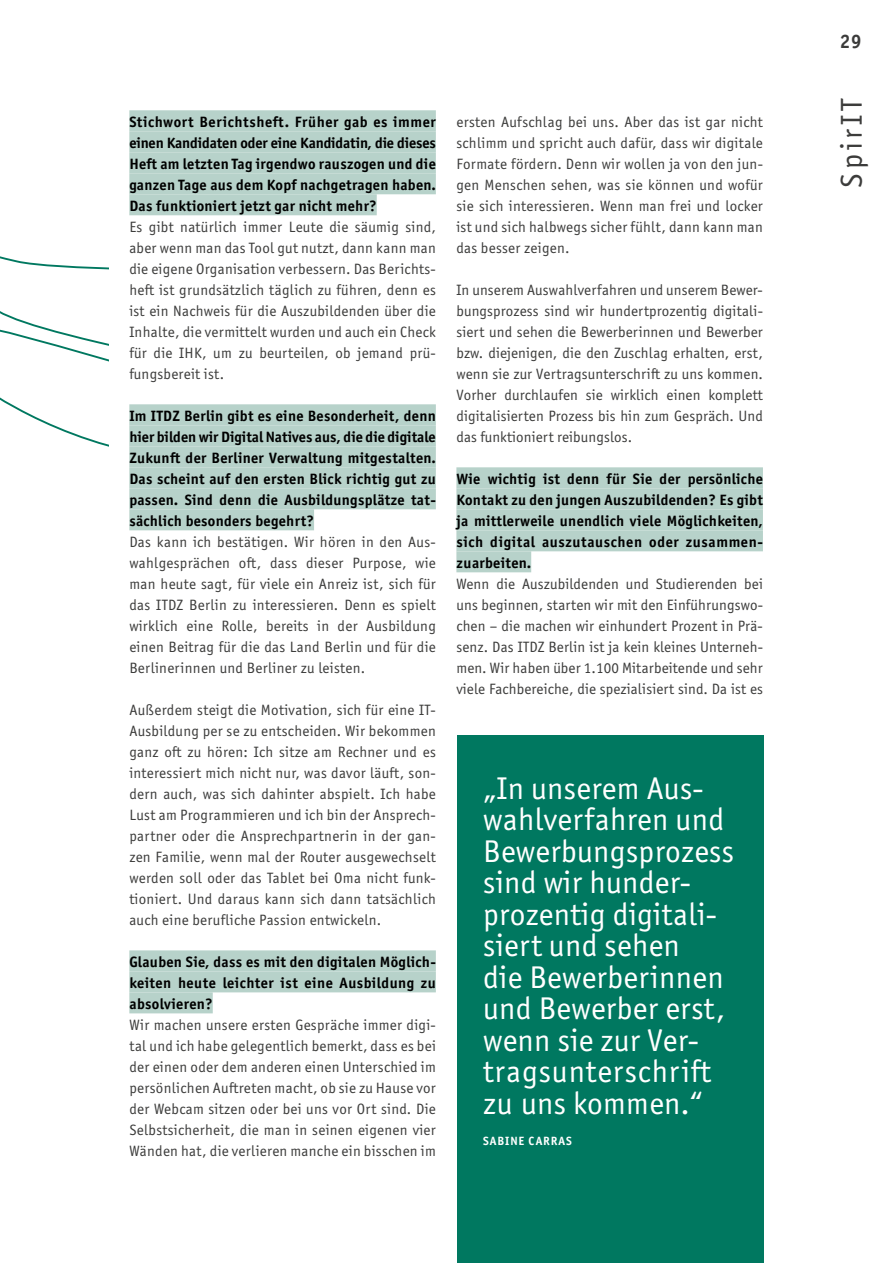
<style>
.page{position:relative;width:893px;height:1263px;background:#fff}
.page>*{position:absolute;margin:0;border:0;box-sizing:border-box;transform-origin:0 0}
.t1{font:31.5px/31.5px "Officina Sans ITC Pro";letter-spacing:.01em;color:#fff}
.t2{font:30.3px "Officina Sans ITC Pro";letter-spacing:.125em;color:#3c3c3b}
.t3{font:700 19.5px "Officina Sans ITC Pro";color:#3c3c3b}
.t4{font:15px/21px "Officina Sans ITC Pro";letter-spacing:.02em;color:#3c3c3b;text-align:justify}
.t5{font:700 15px/21px "Officina Sans ITC Pro";letter-spacing:.02em;color:#000;text-align:justify}
.t6{font:700 12px "Officina Sans ITC Pro";letter-spacing:.075em;color:#fff}
</style>
<div class="page">
<div style="left:457px;top:736px;width:307px;height:527px;background:#007860"></div>
<div style="left:129px;top:110px;width:307px;height:21px;background:#b7d2ca"></div>
<div style="left:129px;top:131px;width:307px;height:21px;background:#b7d2ca"></div>
<div style="left:129px;top:152px;width:307px;height:21px;background:#b7d2ca"></div>
<div style="left:129px;top:173px;width:307px;height:21px;background:#b7d2ca"></div>
<div style="left:129px;top:194px;width:248px;height:21px;background:#b7d2ca"></div>
<div style="left:129px;top:404px;width:307px;height:21px;background:#b7d2ca"></div>
<div style="left:129px;top:425px;width:307px;height:21px;background:#b7d2ca"></div>
<div style="left:129px;top:446px;width:307px;height:21px;background:#b7d2ca"></div>
<div style="left:129px;top:467px;width:307px;height:21px;background:#b7d2ca"></div>
<div style="left:129px;top:488px;width:307px;height:21px;background:#b7d2ca"></div>
<div style="left:129px;top:509px;width:185px;height:21px;background:#b7d2ca"></div>
<div style="left:129px;top:950px;width:307px;height:21px;background:#b7d2ca"></div>
<div style="left:129px;top:971px;width:307px;height:21px;background:#b7d2ca"></div>
<div style="left:129px;top:992px;width:84px;height:21px;background:#b7d2ca"></div>
<div style="left:456px;top:467px;width:307px;height:21px;background:#b7d2ca"></div>
<div style="left:456px;top:488px;width:307px;height:21px;background:#b7d2ca"></div>
<div style="left:456px;top:509px;width:307px;height:21px;background:#b7d2ca"></div>
<div style="left:456px;top:530px;width:307px;height:21px;background:#b7d2ca"></div>
<div style="left:456px;top:551px;width:75px;height:21px;background:#b7d2ca"></div>
<svg style="left:0;top:256px;width:108px;height:191px"></svg>
<p class="t5" style="left:129px;top:111px;width:308px">Stichwort Berichtsheft. Früher gab es immer einen Kandidaten oder eine Kandidatin, die dieses Heft am letzten Tag irgendwo rauszogen und die ganzen Tage aus dem Kopf nachgetragen haben.<br>Das funktioniert jetzt gar nicht mehr?</p>
<p class="t4" style="left:129px;top:216px;width:308px">Es gibt natürlich immer Leute die säumig sind, aber wenn man das Tool gut nutzt, dann kann man die eigene Organisation verbessern. Das Berichts&shy;heft ist grundsätzlich täglich zu führen, denn es ist ein Nachweis für die Auszubildenden über die Inhalte, die vermittelt wurden und auch ein Check für die IHK, um zu beurteilen, ob jemand prü&shy;fungsbereit ist.</p>
<p class="t5" style="left:129px;top:405px;width:308px">Im ITDZ Berlin gibt es eine Besonderheit, denn hier bilden wir Digital Natives aus, die die digitale Zukunft der Berliner Verwaltung mitgestalten.<br>Das scheint auf den ersten Blick richtig gut zu passen. Sind denn die Ausbildungsplätze tat&shy;sächlich besonders begehrt?</p>
<p class="t4" style="left:129px;top:531px;width:308px">Das kann ich bestätigen. Wir hören in den Aus&shy;wahlgesprächen oft, dass dieser Purpose, wie man heute sagt, für viele ein Anreiz ist, sich für das ITDZ Berlin zu interessieren. Denn es spielt wirklich eine Rolle, bereits in der Ausbildung einen Beitrag für die das Land Berlin und für die Berlinerinnen und Berliner zu leisten.</p>
<p class="t4" style="left:129px;top:699px;width:308px">Außerdem steigt die Motivation, sich für eine IT-Ausbildung per se zu entscheiden. Wir bekommen ganz oft zu hören: Ich sitze am Rechner und es interessiert mich nicht nur, was davor läuft, son&shy;dern auch, was sich dahinter abspielt. Ich habe Lust am Programmieren und ich bin der Ansprech&shy;partner oder die Ansprechpartnerin in der gan&shy;zen Familie, wenn mal der Router ausgewechselt werden soll oder das Tablet bei Oma nicht funk&shy;tioniert. Und daraus kann sich dann tatsächlich auch eine berufliche Passion entwickeln.</p>
<p class="t5" style="left:129px;top:951px;width:308px">Glauben Sie, dass es mit den digitalen Möglich&shy;keiten heute leichter ist eine Ausbildung zu absolvieren?</p>
<p class="t4" style="left:129px;top:1014px;width:308px">Wir machen unsere ersten Gespräche immer digi&shy;tal und ich habe gelegentlich bemerkt, dass es bei der einen oder dem anderen einen Unterschied im persönlichen Auftreten macht, ob sie zu Hause vor der Webcam sitzen oder bei uns vor Ort sind. Die Selbstsicherheit, die man in seinen eigenen vier Wänden hat, die verlieren manche ein bisschen im</p>
<p class="t4" style="left:456px;top:111px;width:308px">ersten Aufschlag bei uns. Aber das ist gar nicht schlimm und spricht auch dafür, dass wir digitale Formate fördern. Denn wir wollen ja von den jun&shy;gen Menschen sehen, was sie können und wofür sie sich interessieren. Wenn man frei und locker ist und sich halbwegs sicher fühlt, dann kann man das besser zeigen.</p>
<p class="t4" style="left:456px;top:279px;width:308px">In unserem Auswahlverfahren und unserem Bewer&shy;bungsprozess sind wir hundertprozentig digitali&shy;siert und sehen die Bewerberinnen und Bewerber bzw. diejenigen, die den Zuschlag erhalten, erst, wenn sie zur Vertragsunterschrift zu uns kommen.<br>Vorher durchlaufen sie wirklich einen komplett digitalisierten Prozess bis hin zum Gespräch. Und das funktioniert reibungslos.</p>
<p class="t5" style="left:456px;top:468px;width:308px">Wie wichtig ist denn für Sie der persönliche Kontakt zu den jungen Auszubildenden? Es gibt ja mittlerweile unendlich viele Möglichkeiten, sich digital auszutauschen oder zusammen&shy;zuarbeiten.</p>
<p class="t4" style="left:456px;top:573px;width:308px">Wenn die Auszubildenden und Studierenden bei uns beginnen, starten wir mit den Einführungswo&shy;chen – die machen wir einhundert Prozent in Prä&shy;senz. Das ITDZ Berlin ist ja kein kleines Unterneh&shy;men. Wir haben über 1.100 Mitarbeitende und sehr viele Fachbereiche, die spezialisiert sind. Da ist es</p>
<h1 class="t1" style="left:483px;top:772px;width:252px">„In unserem Aus&shy;wahlverfahren und<br>Bewerbungsprozess sind wir hunder&shy;prozentig digitali&shy;siert und sehen<br>die Bewerberinnen und Bewerber erst, wenn sie zur Ver&shy;tragsunterschrift zu uns kommen.“</h1>
<p class="t6" style="left:483px;top:1134px;width:90px">SABINE CARRAS</p>
<h3 class="t3" style="left:840px;top:29px;width:23px">29</h3>
<h2 class="t2" style="left:834px;top:188px;width:91px;rotate:-90deg">SpirIT</h2>
</div>
